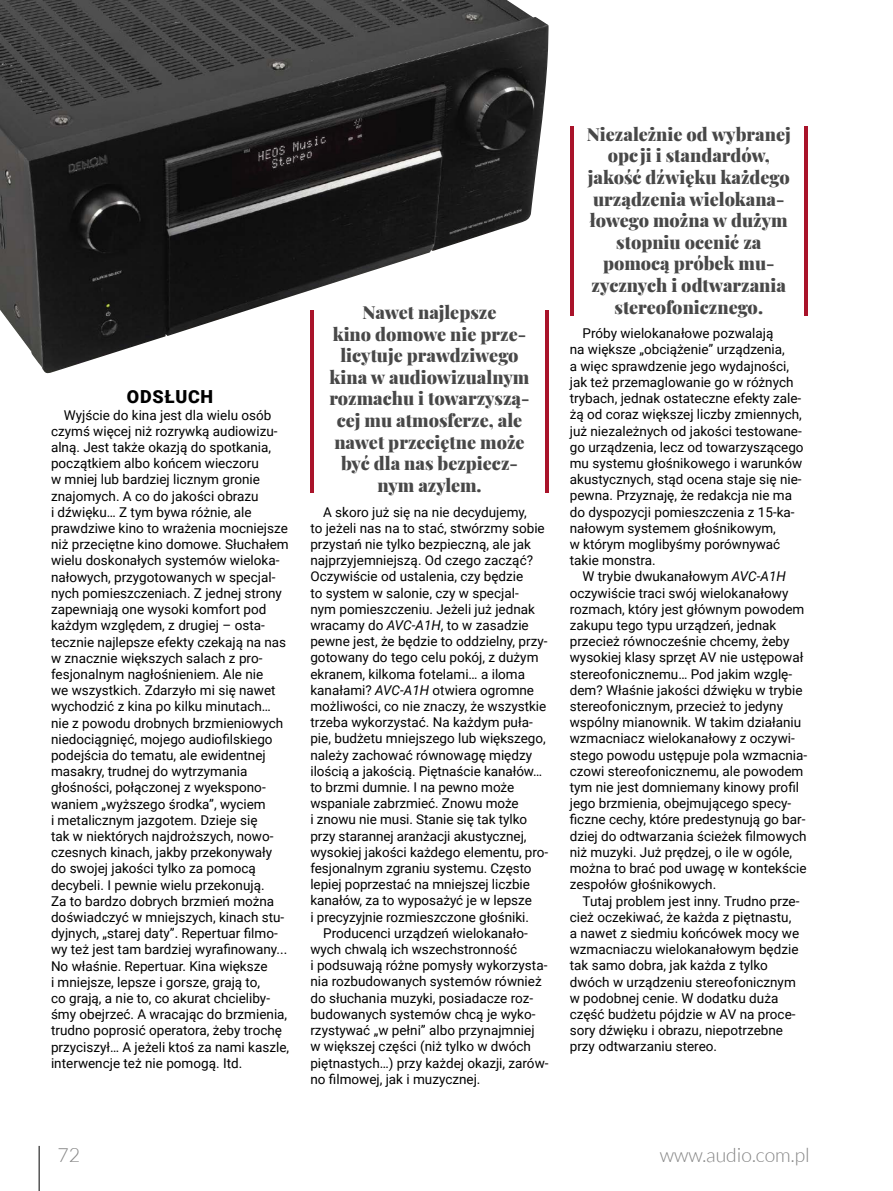
<style>
.page{position:relative;width:893px;height:1191px;background:#fff}
.page>*{position:absolute;margin:0;border:0;box-sizing:border-box;transform-origin:0 0}
.t1{font:300 19.5px "Lato";color:#858585}
.t2{font:900 18px/21.6px "Playfair Display";color:#484848;text-align:center}
.t3{font:900 18px "Roboto";letter-spacing:.04em;color:#000}
.t4{font:13.5px/16.2px "Roboto";color:#000}
.s1{font-style:italic}
</style>
<div class="page">
<hr style="left:39px;top:1145px;width:1px;height:46px;background:#000">
<hr style="left:570px;top:126px;width:4px;height:190px;background:#a9132a">
<hr style="left:804px;top:126px;width:4px;height:190px;background:#a9132a">
<hr style="left:310px;top:310px;width:4px;height:183px;background:#a9132a">
<hr style="left:545px;top:310px;width:4px;height:183px;background:#a9132a">
<img style="left:0;top:0;width:549px;height:373px">
<h2 class="t3" style="left:127px;top:384px;width:88px">ODSŁUCH</h2>
<p class="t4" style="left:51px;top:406px;width:240px;text-indent:13px">Wyjście do kina jest dla wielu osób czymś więcej niż rozrywką audiowizu&shy;alną. Jest także okazją do spotkania, początkiem albo końcem wieczoru<br>w mniej lub bardziej licznym gronie znajomych. A co do jakości obrazu<br>i dźwięku… Z tym bywa różnie, ale prawdziwe kino to wrażenia mocniejsze niż przeciętne kino domowe. Słuchałem wielu doskonałych systemów wieloka&shy;nałowych, przygotowanych w specjal&shy;nych pomieszczeniach. Z jednej strony zapewniają one wysoki komfort pod każdym względem, z drugiej – osta&shy;tecznie najlepsze efekty czekają na nas w znacznie większych salach z pro&shy;fesjonalnym nagłośnieniem. Ale nie<br>we wszystkich. Zdarzyło mi się nawet wychodzić z kina po kilku minutach… nie z powodu drobnych brzmieniowych niedociągnięć, mojego audiofilskiego podejścia do tematu, ale ewidentnej masakry, trudnej do wytrzymania głośności, połączonej z wyekspono&shy;waniem „wyższego środka”, wyciem<br>i metalicznym jazgotem. Dzieje się<br>tak w niektórych najdroższych, nowo&shy;czesnych kinach, jakby przekonywały do swojej jakości tylko za pomocą decybeli. I pewnie wielu przekonują.<br>Za to bardzo dobrych brzmień można doświadczyć w mniejszych, kinach stu&shy;dyjnych, „starej daty”. Repertuar filmo&shy;wy też jest tam bardziej wyrafinowany...<br>No właśnie. Repertuar. Kina większe<br>i mniejsze, lepsze i gorsze, grają to,<br>co grają, a nie to, co akurat chcieliby&shy;śmy obejrzeć. A wracając do brzmienia, trudno poprosić operatora, żeby trochę przyciszył… A jeżeli ktoś za nami kaszle, interwencje też nie pomogą. Itd.</p>
<h2 class="t2" style="left:329px;top:300px;width:202px">Nawet najlepsze<br>kino domowe nie prze&shy;licytuje prawdziwego kina w audiowizualnym rozmachu i towarzyszą&shy;cej mu atmosferze, ale nawet przeciętne może być dla nas bezpiecz&shy;nym azylem.</h2>
<p class="t4" style="left:310px;top:503px;width:239px;text-indent:13px">A skoro już się na nie decydujemy,<br>to jeżeli nas na to stać, stwórzmy sobie przystań nie tylko bezpieczną, ale jak najprzyjemniejszą. Od czego zacząć?<br>Oczywiście od ustalenia, czy będzie<br>to system w salonie, czy w specjal-<br>nym pomieszczeniu. Jeżeli już jednak wracamy do <span class="s1">AVC-A1H</span>, to w zasadzie pewne jest, że będzie to oddzielny, przy&shy;gotowany do tego celu pokój, z dużym ekranem, kilkoma fotelami… a iloma kanałami? <span class="s1">AVC-A1H</span> otwiera ogromne możliwości, co nie znaczy, że wszystkie trzeba wykorzystać. Na każdym puła&shy;pie, budżetu mniejszego lub większego, należy zachować równowagę między ilością a jakością. Piętnaście kanałów… to brzmi dumnie. I na pewno może wspaniale zabrzmieć. Znowu może<br>i znowu nie musi. Stanie się tak tylko przy starannej aranżacji akustycznej, wysokiej jakości każdego elementu, pro&shy;fesjonalnym zgraniu systemu. Często lepiej poprzestać na mniejszej liczbie kanałów, za to wyposażyć je w lepsze<br>i precyzyjnie rozmieszczone głośniki.</p>
<p class="t4" style="left:310px;top:924px;width:240px;text-indent:13px">Producenci urządzeń wielokanało&shy;wych chwalą ich wszechstronność<br>i podsuwają różne pomysły wykorzysta&shy;nia rozbudowanych systemów również do słuchania muzyki, posiadacze roz&shy;budowanych systemów chcą je wyko&shy;rzystywać „w pełni” albo przynajmniej<br>w większej części (niż tylko w dwóch piętnastych…) przy każdej okazji, zarów&shy;no filmowej, jak i muzycznej.</p>
<h2 class="t2" style="left:587px;top:122px;width:205px">Niezależnie od wybranej opcji i standardów, jakość dźwięku każdego urządzenia wielokana&shy;łowego można w dużym stopniu ocenić za pomocą próbek mu&shy;zycznych i odtwarzania stereofonicznego.</h2>
<p class="t4" style="left:570px;top:325px;width:235px;text-indent:13px">Próby wielokanałowe pozwalają<br>na większe „obciążenie” urządzenia,<br>a więc sprawdzenie jego wydajności, jak też przemaglowanie go w różnych trybach, jednak ostateczne efekty zale&shy;żą od coraz większej liczby zmiennych, już niezależnych od jakości testowane&shy;go urządzenia, lecz od towarzyszącego mu systemu głośnikowego i warunków akustycznych, stąd ocena staje się nie&shy;pewna. Przyznaję, że redakcja nie ma do dyspozycji pomieszczenia z 15-ka&shy;nałowym systemem głośnikowym,<br>w którym moglibyśmy porównywać takie monstra.</p>
<p class="t4" style="left:570px;top:568px;width:239px;text-indent:13px">W trybie dwukanałowym <span class="s1">AVC-A1H </span>oczywiście traci swój wielokanałowy rozmach, który jest głównym powodem zakupu tego typu urządzeń, jednak przecież równocześnie chcemy, żeby wysokiej klasy sprzęt AV nie ustępował stereofonicznemu… Pod jakim wzglę&shy;dem? Właśnie jakości dźwięku w trybie stereofonicznym, przecież to jedyny wspólny mianownik. W takim działaniu wzmacniacz wielokanałowy z oczywi&shy;stego powodu ustępuje pola wzmacnia&shy;czowi stereofonicznemu, ale powodem tym nie jest domniemany kinowy profil jego brzmienia, obejmującego specy&shy;ficzne cechy, które predestynują go bar&shy;dziej do odtwarzania ścieżek filmowych niż muzyki. Już prędzej, o ile w ogóle, można to brać pod uwagę w kontekście zespołów głośnikowych.</p>
<p class="t4" style="left:570px;top:892px;width:231px;text-indent:13px">Tutaj problem jest inny. Trudno prze&shy;cież oczekiwać, że każda z piętnastu, a nawet z siedmiu końcówek mocy we wzmacniaczu wielokanałowym będzie tak samo dobra, jak każda z tylko dwóch w urządzeniu stereofonicznym w podobnej cenie. W dodatku duża część budżetu pójdzie w AV na proce&shy;sory dźwięku i obrazu, niepotrzebne przy odtwarzaniu stereo.</p>
<h1 class="t1" style="left:57px;top:1144px;width:24px">72</h1>
<h1 class="t1" style="left:660px;top:1144px;width:151px">www.audio.com.pl</h1>
</div>
